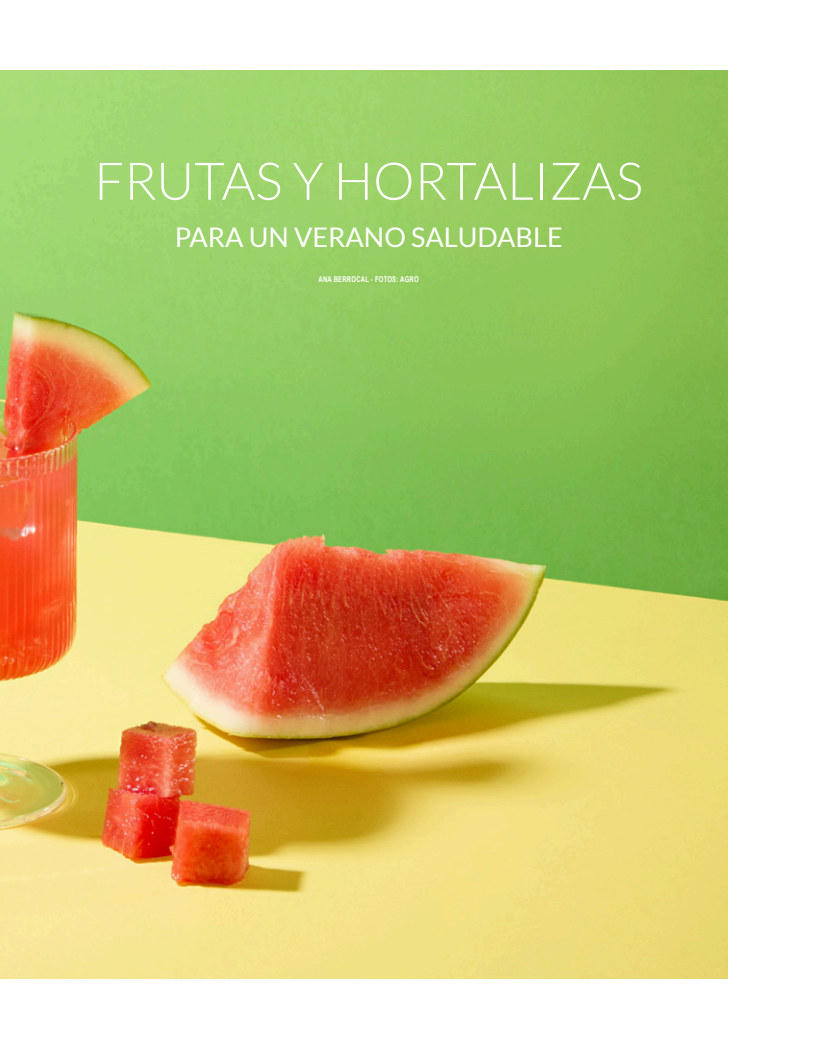
<style>
.page{position:relative;width:820px;height:1049px;background:#fff}
.page>*{position:absolute;margin:0;border:0;box-sizing:border-box;transform-origin:0 0}
.texto_publicidad{font:300 52px "Lato";color:#fff}
.texto_publicidad-2{font:27px "Lato";color:#fff}
.texto_publicidad-3{font:700 8px "Arial";letter-spacing:.03em;color:#fff;scale:.75 1}
</style>
<div class="page">
<img style="left:0;top:70px;width:727px;height:909px">
<p class="texto_publicidad" style="left:94px;top:153px;width:550px">FRUTAS Y HORTALIZAS</p>
<p class="texto_publicidad-2" style="left:175px;top:222px;width:389px">PARA UN VERANO SALUDABLE</p>
<p class="texto_publicidad-3" style="left:318px;top:274px;width:135px">ANA BERROCAL - FOTOS: AGRO</p>
</div>
